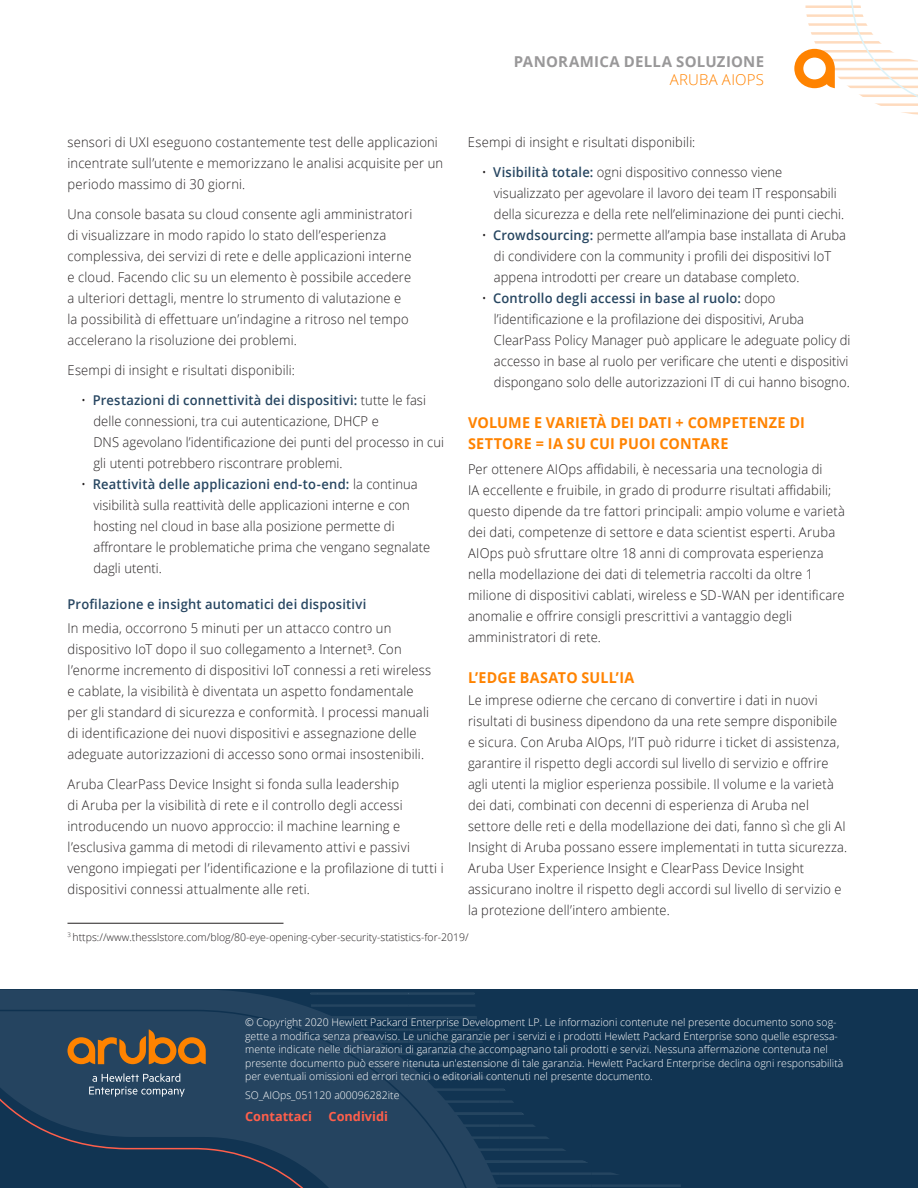
<style>
.page{position:relative;width:918px;height:1188px;background:#fff}
.page>*{position:absolute;margin:0;border:0;box-sizing:border-box;transform-origin:0 0}
.t1{font:700 15px/21px "Open Sans";letter-spacing:.015em;color:#ff8300;scale:.96 1}
.t2{font:700 15px "Open Sans";letter-spacing:.015em;color:#999899}
.t3{font:700 15px "Open Sans";letter-spacing:.015em;color:#ff8300;scale:.95 1}
.t4{font:300 15px "Open Sans";letter-spacing:.015em;color:#ff8300}
.t5{font:300 13.5px/21px "Open Sans";letter-spacing:.015em;color:#231f20;scale:.96 1}
.t6{font:300 13.5px/21px "Open Sans";letter-spacing:.015em;color:#231f20;scale:.95 1}
.t7{font:600 13.5px "Open Sans";letter-spacing:.015em;color:#274661;scale:.96 1}
.t8{font:700 12.75px "Open Sans";color:#ff5f4b}
.t9{font:300 10.5px/13.5px "Open Sans";color:#fff}
.t10{font:300 10.5px "Open Sans";color:#231f20}
.s1{font-weight:600;color:#274661}
</style>
<div class="page">
<svg style="left:794px;top:0;width:124px;height:115px"></svg>
<div style="left:0;top:990px;width:918px;height:198px;background:#113452"></div>
<hr style="left:500px;top:1184px;width:91px;height:3px;background:#4b667c">
<hr style="left:500px;top:1172px;width:91px;height:3px;background:#4b667c">
<hr style="left:500px;top:1162px;width:91px;height:1px;background:#4b667c">
<hr style="left:500px;top:1136px;width:86px;height:3px;background:#4b667c">
<hr style="left:500px;top:1124px;width:86px;height:3px;background:#4b667c">
<hr style="left:500px;top:1148px;width:86px;height:3px;background:#4b667c">
<hr style="left:500px;top:1160px;width:86px;height:2px;background:#4b667c">
<hr style="left:500px;top:1088px;width:86px;height:3px;background:#4b667c">
<hr style="left:500px;top:1081px;width:86px;height:1px;background:#4b667c">
<hr style="left:500px;top:1100px;width:86px;height:3px;background:#4b667c">
<hr style="left:500px;top:1112px;width:86px;height:3px;background:#4b667c">
<hr style="left:591px;top:1184px;width:90px;height:3px;background:#4b667c">
<hr style="left:591px;top:1172px;width:90px;height:3px;background:#4b667c">
<hr style="left:591px;top:1187px;width:90px;height:1px;background:#4b667c">
<hr style="left:591px;top:1164px;width:90px;height:1px;background:#4b667c">
<svg style="left:0;top:990px;width:518px;height:198px"></svg>
<svg style="left:0;top:1009px;width:490px;height:179px"></svg>
<svg style="left:89px;top:1073px;width:96px;height:24px;background:#4c657c"></svg>
<svg style="left:67px;top:1029px;width:139px;height:35px;background:#7c5d39"></svg>
<hr style="left:68px;top:923px;width:216px;height:1px;background:#231f20">
<p class="t2" style="left:514px;top:51px;width:252px">PANORAMICA DELLA SOLUZIONE</p>
<p class="t4" style="left:670px;top:69px;width:96px">ARUBA AIOPS</p>
<p class="t5" style="left:468px;top:131px;width:238px">Esempi di insight e risultati disponibili:</p>
<p class="t5" style="left:494px;top:161px;width:366px;text-indent:-12px">• <span class="s1">Visibilità totale:</span> ogni dispositivo connesso viene visualizzato per agevolare il lavoro dei team IT responsabili della sicurezza e della rete nell’eliminazione dei punti ciechi.</p>
<p class="t5" style="left:494px;top:224px;width:368px;text-indent:-12px">• <span class="s1">Crowdsourcing:</span> permette all’ampia base installata di Aruba di condividere con la community i profili dei dispositivi IoT appena introdotti per creare un database completo.</p>
<p class="t5" style="left:494px;top:287px;width:373px;text-indent:-12px">• <span class="s1">Controllo degli accessi in base al ruolo:</span> dopo l’identificazione e la profilazione dei dispositivi, Aruba ClearPass Policy Manager può applicare le adeguate policy di accesso in base al ruolo per verificare che utenti e dispositivi dispongano solo delle autorizzazioni IT di cui hanno bisogno.</p>
<p class="t1" style="left:468px;top:412px;width:353px">VOLUME E VARIETÀ DEI DATI + COMPETENZE DI<br>SETTORE = IA SU CUI PUOI CONTARE</p>
<p class="t5" style="left:468px;top:458px;width:394px">Per ottenere AIOps affidabili, è necessaria una tecnologia di<br>IA eccellente e fruibile, in grado di produrre risultati affidabili; questo dipende da tre fattori principali: ampio volume e varietà dei dati, competenze di settore e data scientist esperti. Aruba AIOps può sfruttare oltre 18 anni di comprovata esperienza nella modellazione dei dati di telemetria raccolti da oltre 1 milione di dispositivi cablati, wireless e SD-WAN per identificare anomalie e offrire consigli prescrittivi a vantaggio degli amministratori di rete.</p>
<p class="t3" style="left:468px;top:667px;width:177px">L’EDGE BASATO SULL’IA</p>
<p class="t6" style="left:468px;top:689px;width:401px">Le imprese odierne che cercano di convertire i dati in nuovi risultati di business dipendono da una rete sempre disponibile e sicura. Con Aruba AIOps, l’IT può ridurre i ticket di assistenza, garantire il rispetto degli accordi sul livello di servizio e offrire agli utenti la miglior esperienza possibile. Il volume e la varietà dei dati, combinati con decenni di esperienza di Aruba nel settore delle reti e della modellazione dei dati, fanno sì che gli AI Insight di Aruba possano essere implementati in tutta sicurezza.<br>Aruba User Experience Insight e ClearPass Device Insight assicurano inoltre il rispetto degli accordi sul livello di servizio e la protezione dell’intero ambiente.</p>
<p class="t10" style="left:68px;top:930px;width:403px"><sup>3</sup> https://www.thesslstore.com/blog/80-eye-opening-cyber-security-statistics-for-2019/</p>
<p class="t5" style="left:68px;top:131px;width:393px">sensori di UXI eseguono costantemente test delle applicazioni incentrate sull’utente e memorizzano le analisi acquisite per un periodo massimo di 30 giorni.</p>
<p class="t5" style="left:68px;top:203px;width:361px">Una console basata su cloud consente agli amministratori di visualizzare in modo rapido lo stato dell’esperienza complessiva, dei servizi di rete e delle applicazioni interne e cloud. Facendo clic su un elemento è possibile accedere a ulteriori dettagli, mentre lo strumento di valutazione e la possibilità di effettuare un’indagine a ritroso nel tempo accelerano la risoluzione dei problemi.</p>
<p class="t5" style="left:68px;top:359px;width:238px">Esempi di insight e risultati disponibili:</p>
<p class="t5" style="left:93px;top:389px;width:367px;text-indent:-12px">• <span class="s1">Prestazioni di connettività dei dispositivi:</span> tutte le fasi delle connessioni, tra cui autenticazione, DHCP e<br>DNS agevolano l’identificazione dei punti del processo in cui gli utenti potrebbero riscontrare problemi.</p>
<p class="t5" style="left:93px;top:473px;width:352px;text-indent:-12px">• <span class="s1">Reattività delle applicazioni end-to-end:</span> la continua visibilità sulla reattività delle applicazioni interne e con hosting nel cloud in base alla posizione permette di affrontare le problematiche prima che vengano segnalate dagli utenti.</p>
<p class="t7" style="left:67px;top:595px;width:313px">Profilazione e insight automatici dei dispositivi</p>
<p class="t5" style="left:67px;top:617px;width:381px">In media, occorrono 5 minuti per un attacco contro un dispositivo IoT dopo il suo collegamento a Internet³. Con l’enorme incremento di dispositivi IoT connessi a reti wireless e cablate, la visibilità è diventata un aspetto fondamentale per gli standard di sicurezza e conformità. I processi manuali di identificazione dei nuovi dispositivi e assegnazione delle adeguate autorizzazioni di accesso sono ormai insostenibili.</p>
<p class="t5" style="left:67px;top:773px;width:393px">Aruba ClearPass Device Insight si fonda sulla leadership<br>di Aruba per la visibilità di rete e il controllo degli accessi introducendo un nuovo approccio: il machine learning e l’esclusiva gamma di metodi di rilevamento attivi e passivi vengono impiegati per l’identificazione e la profilazione di tutti i dispositivi connessi attualmente alle reti.</p>
<p class="t9" style="left:245px;top:1016px;width:600px">© Copyright 2020 Hewlett Packard Enterprise Development LP. Le informazioni contenute nel presente documento sono sog&shy;gette a modifica senza preavviso. Le uniche garanzie per i servizi e i prodotti Hewlett Packard Enterprise sono quelle espressa&shy;mente indicate nelle dichiarazioni di garanzia che accompagnano tali prodotti e servizi. Nessuna affermazione contenuta nel presente documento può essere ritenuta un'estensione di tale garanzia. Hewlett Packard Enterprise declina ogni responsabilità per eventuali omissioni ed errori tecnici o editoriali contenuti nel presente documento.</p>
<p class="t9" style="left:245px;top:1089px;width:156px">SO_AIOps_051120 a00096282ite</p>
<p class="t8" style="left:245px;top:1107px;width:68px">Contattaci</p>
<p class="t8" style="left:329px;top:1107px;width:61px">Condividi</p>
</div>
